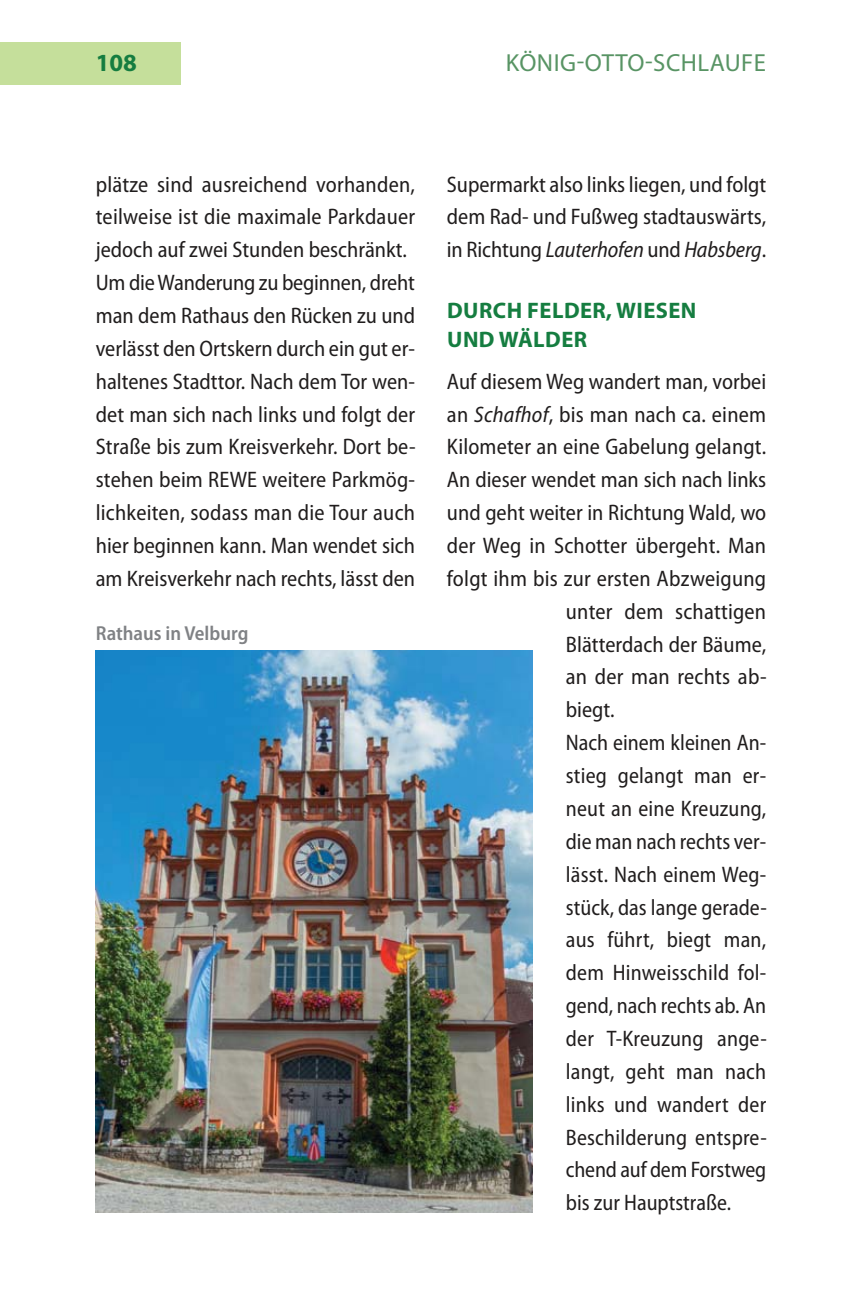
<style>
.page{position:relative;width:862px;height:1308px;background:#fff}
.page>*{position:absolute;margin:0;border:0;box-sizing:border-box;transform-origin:0 0}
.t1{font:24.75px "Myriad Pro";letter-spacing:.02em;color:#589464}
.t2{font:700 24.75px "Myriad Pro";color:#157d40}
.t3{font:semi-condensed 22.5px/32.9px "Myriad Pro";color:#201d1d}
.t4{font:semi-condensed 22.5px "Myriad Pro";color:#201d1d;scale:.96 1}
.t5{font:700 22.5px/28.3px "Myriad Pro";letter-spacing:.02em;color:#157d40}
.t6{font:600 semi-condensed 20.25px "Myriad Pro";color:#808285}
.s1{font-style:italic}
</style>
<div class="page">
<div style="left:0;top:42px;width:181px;height:43px;background:#c5df9b"></div>
<img style="left:96px;top:651px;width:435px;height:561px">
<p class="t2" style="left:96px;top:53px;width:43px">108</p>
<p class="t1" style="left:505px;top:53px;width:261px">KÖNIG-OTTO-SCHLAUFE</p>
<p class="t3" style="left:96px;top:170px;width:321px">plätze sind ausreichend vorhanden, teilweise ist die maximale Parkdauer jedoch auf zwei Stunden beschränkt.<br>Um die Wanderung zu beginnen, dreht man dem Rathaus den Rücken zu und verlässt den Ortskern durch ein gut er&shy;haltenes Stadttor. Nach dem Tor wen&shy;det man sich nach links und folgt der Straße bis zum Kreisverkehr. Dort be&shy;stehen beim REWE weitere Parkmög&shy;lichkeiten, sodass man die Tour auch hier beginnen kann. Man wendet sich am Kreisverkehr nach rechts, lässt den</p>
<p class="t3" style="left:446px;top:170px;width:320px;text-align:justify">Supermarkt also links liegen, und folgt dem Rad- und Fußweg stadtauswärts, in Richtung <span class="s1">Lauterhofen</span> und <span class="s1">Habsberg</span>.</p>
<p class="t5" style="left:447px;top:299px;width:250px">DURCH FELDER, WIESEN<br>UND WÄLDER</p>
<p class="t3" style="left:446px;top:367px;width:320px">Auf diesem Weg wandert man, vorbei</p>
<p class="t3" style="left:446px;top:400px;width:320px">an <span class="s1">Schafhof</span>, bis man nach ca. einem</p>
<p class="t3" style="left:446px;top:433px;width:320px">Kilometer an eine Gabelung gelangt.</p>
<p class="t3" style="left:446px;top:465px;width:320px">An dieser wendet man sich nach links</p>
<p class="t3" style="left:446px;top:498px;width:320px">und geht weiter in Richtung Wald, wo</p>
<p class="t3" style="left:446px;top:531px;width:320px">der Weg in Schotter übergeht. Man</p>
<p class="t3" style="left:446px;top:564px;width:320px">folgt ihm bis zur ersten Abzweigung</p>
<p class="t3" style="left:565px;top:597px;width:202px">unter dem schattigen</p>
<p class="t3" style="left:565px;top:630px;width:202px">Blätterdach der Bäume,</p>
<p class="t3" style="left:565px;top:663px;width:202px">an der man rechts ab-</p>
<p class="t3" style="left:565px;top:695px;width:50px">biegt.</p>
<p class="t4" style="left:565px;top:734px;width:210px">Nach einem kleinen An-</p>
<p class="t4" style="left:565px;top:767px;width:210px">stieg gelangt man er-</p>
<p class="t4" style="left:565px;top:800px;width:210px">neut an eine Kreuzung,</p>
<p class="t4" style="left:565px;top:832px;width:210px">die man nach rechts ver-</p>
<p class="t4" style="left:565px;top:865px;width:210px">lässt. Nach einem Weg-</p>
<p class="t4" style="left:565px;top:898px;width:211px">stück, das lange gerade-</p>
<p class="t4" style="left:565px;top:931px;width:210px">aus führt, biegt man,</p>
<p class="t4" style="left:565px;top:964px;width:210px">dem Hinweisschild fol-</p>
<p class="t4" style="left:565px;top:997px;width:210px">gend, nach rechts ab. An</p>
<p class="t4" style="left:565px;top:1030px;width:211px">der T-Kreuzung ange-</p>
<p class="t4" style="left:565px;top:1062px;width:210px">langt, geht man nach</p>
<p class="t4" style="left:565px;top:1095px;width:210px">links und wandert der</p>
<p class="t4" style="left:565px;top:1128px;width:211px">Beschilderung entspre-</p>
<p class="t4" style="left:565px;top:1161px;width:210px">chend auf dem Forstweg</p>
<p class="t4" style="left:565px;top:1194px;width:174px">bis zur Hauptstraße.</p>
<p class="t6" style="left:96px;top:625px;width:154px">Rathaus in Velburg</p>
</div>
